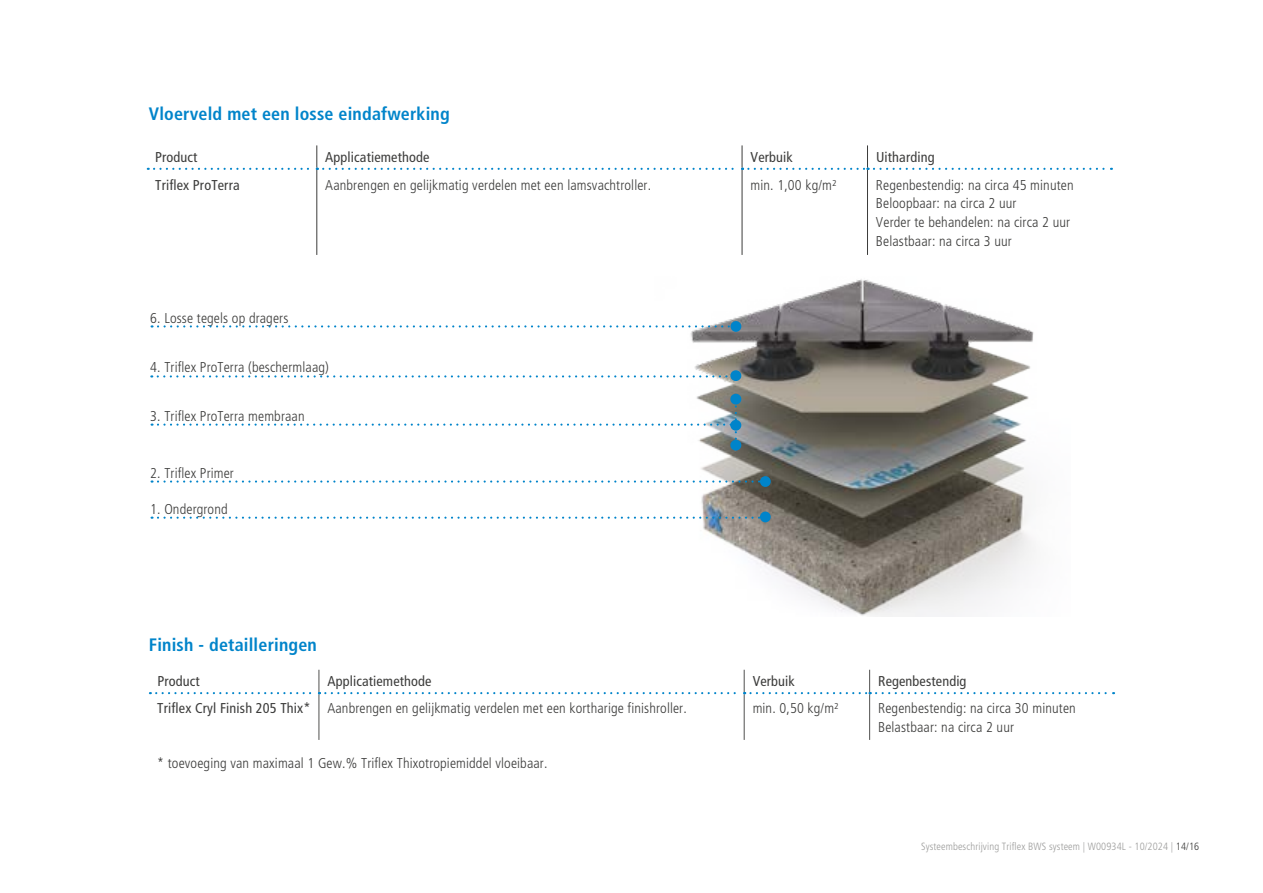
<style>
.page{position:relative;width:1263px;height:893px;background:#fff}
.page>*{position:absolute;margin:0;border:0;box-sizing:border-box;transform-origin:0 0}
.t1{font:700 condensed 18px "Frutiger LT Pro";letter-spacing:.01em;color:#0084ca}
.t2{font:300 condensed 14.25px/18.5px "Frutiger LT Pro";letter-spacing:.01em;color:#3c3c3b}
.t3{font:condensed 14.25px "Frutiger LT Pro";letter-spacing:.01em;color:#3c3c3b}
.t4{font:300 condensed 10.5px "Frutiger LT Pro";letter-spacing:.01em;color:#9d9d9c}
.s1{font-weight:400}
.s2{color:#3c3c3b}
</style>
<div class="page">
<hr style="left:317px;top:170px;width:1px;height:85px;background:#3c3c3b">
<hr style="left:742px;top:170px;width:1px;height:85px;background:#3c3c3b">
<hr style="left:867px;top:170px;width:1px;height:85px;background:#3c3c3b">
<svg style="left:148px;top:145px;width:720px;height:25px"></svg>
<svg style="left:874px;top:168px;width:238px;height:2px"></svg>
<hr style="left:319px;top:694px;width:1px;height:46px;background:#50504f">
<hr style="left:744px;top:694px;width:1px;height:46px;background:#50504f">
<hr style="left:869px;top:694px;width:1px;height:46px;background:#50504f">
<svg style="left:150px;top:670px;width:964px;height:24px"></svg>
<img style="left:654px;top:279px;width:381px;height:337px">
<svg style="left:158px;top:375px;width:572px;height:2px"></svg>
<svg style="left:152px;top:480px;width:608px;height:3px"></svg>
<div style="left:731px;top:395px;width:9px;height:8px;background:#0084ca;border-radius:50%"></div>
<div style="left:730px;top:394px;width:11px;height:10px;border:2px solid #0084ca;border-radius:50%"></div>
<div style="left:731px;top:371px;width:9px;height:9px;background:#0084ca;border-radius:50%"></div>
<div style="left:730px;top:370px;width:11px;height:11px;border:2px solid #0084ca;border-radius:50%"></div>
<div style="left:761px;top:477px;width:9px;height:9px;background:#0084ca;border-radius:50%"></div>
<div style="left:760px;top:476px;width:11px;height:11px;border:2px solid #0084ca;border-radius:50%"></div>
<svg style="left:152px;top:517px;width:608px;height:2px"></svg>
<div style="left:761px;top:513px;width:9px;height:8px;background:#0084ca;border-radius:50%"></div>
<div style="left:760px;top:512px;width:11px;height:10px;border:2px solid #0084ca;border-radius:50%"></div>
<div style="left:731px;top:441px;width:9px;height:8px;background:#0084ca;border-radius:50%"></div>
<div style="left:730px;top:440px;width:11px;height:11px;border:2px solid #0084ca;border-radius:50%"></div>
<div style="left:731px;top:421px;width:9px;height:9px;background:#0084ca;border-radius:50%"></div>
<div style="left:730px;top:420px;width:11px;height:11px;border:2px solid #0084ca;border-radius:50%"></div>
<svg style="left:152px;top:325px;width:578px;height:2px"></svg>
<div style="left:732px;top:322px;width:8px;height:9px;background:#0084ca;border-radius:50%"></div>
<div style="left:730px;top:321px;width:11px;height:11px;border:2px solid #0084ca;border-radius:50%"></div>
<svg style="left:152px;top:399px;width:585px;height:46px"></svg>
<p class="t1" style="left:149px;top:103px;width:302px">Vloerveld met een losse eindafwerking</p>
<p class="t3" style="left:155px;top:149px;width:44px">Product</p>
<p class="t3" style="left:325px;top:149px;width:106px">Applicatiemethode</p>
<p class="t3" style="left:750px;top:149px;width:44px">Verbuik</p>
<p class="t3" style="left:876px;top:149px;width:60px">Uitharding</p>
<p class="t3" style="left:155px;top:177px;width:86px">Triflex ProTerra</p>
<p class="t2" style="left:325px;top:176px;width:327px">Aanbrengen en gelijkmatig verdelen met een lamsvachtroller.</p>
<p class="t2" style="left:750px;top:176px;width:88px">min. 1,00 kg/m²</p>
<p class="t2" style="left:876px;top:176px;width:199px">Regenbestendig: na circa 45 minuten<br>Beloopbaar: na circa 2 uur<br>Verder te behandelen: na circa 2 uur<br>Belastbaar: na circa 3 uur</p>
<p class="t2" style="left:150px;top:309px;width:140px">6. Losse tegels op dragers</p>
<p class="t2" style="left:150px;top:358px;width:180px">4. Triflex ProTerra (beschermlaag)</p>
<p class="t2" style="left:150px;top:407px;width:156px">3. Triflex ProTerra membraan</p>
<p class="t2" style="left:150px;top:464px;width:85px">2. Triflex Primer</p>
<p class="t2" style="left:150px;top:500px;width:79px">1. Ondergrond</p>
<p class="t1" style="left:149px;top:634px;width:170px">Finish - detailleringen</p>
<p class="t3" style="left:157px;top:673px;width:44px">Product</p>
<p class="t3" style="left:327px;top:673px;width:106px">Applicatiemethode</p>
<p class="t3" style="left:753px;top:673px;width:44px">Verbuik</p>
<p class="t3" style="left:878px;top:673px;width:90px">Regenbestendig</p>
<p class="t2" style="left:157px;top:699px;width:531px"><span class="s1">Triflex Cryl Finish 205 Thix*</span> Aanbrengen en gelijkmatig verdelen met een kortharige finishroller.</p>
<p class="t2" style="left:753px;top:699px;width:88px">min. 0,50 kg/m²</p>
<p class="t2" style="left:878px;top:699px;width:199px">Regenbestendig: na circa 30 minuten<br>Belastbaar: na circa 2 uur</p>
<p class="t2" style="left:157px;top:754px;width:392px">* toevoeging van maximaal 1 Gew.% Triflex Thixotropiemiddel vloeibaar.</p>
<p class="t4" style="left:921px;top:840px;width:279px">Systeembeschrijving Triflex BWS systeem | W00934L - 10/2024 | <span class="s2">14/16</span></p>
</div>
